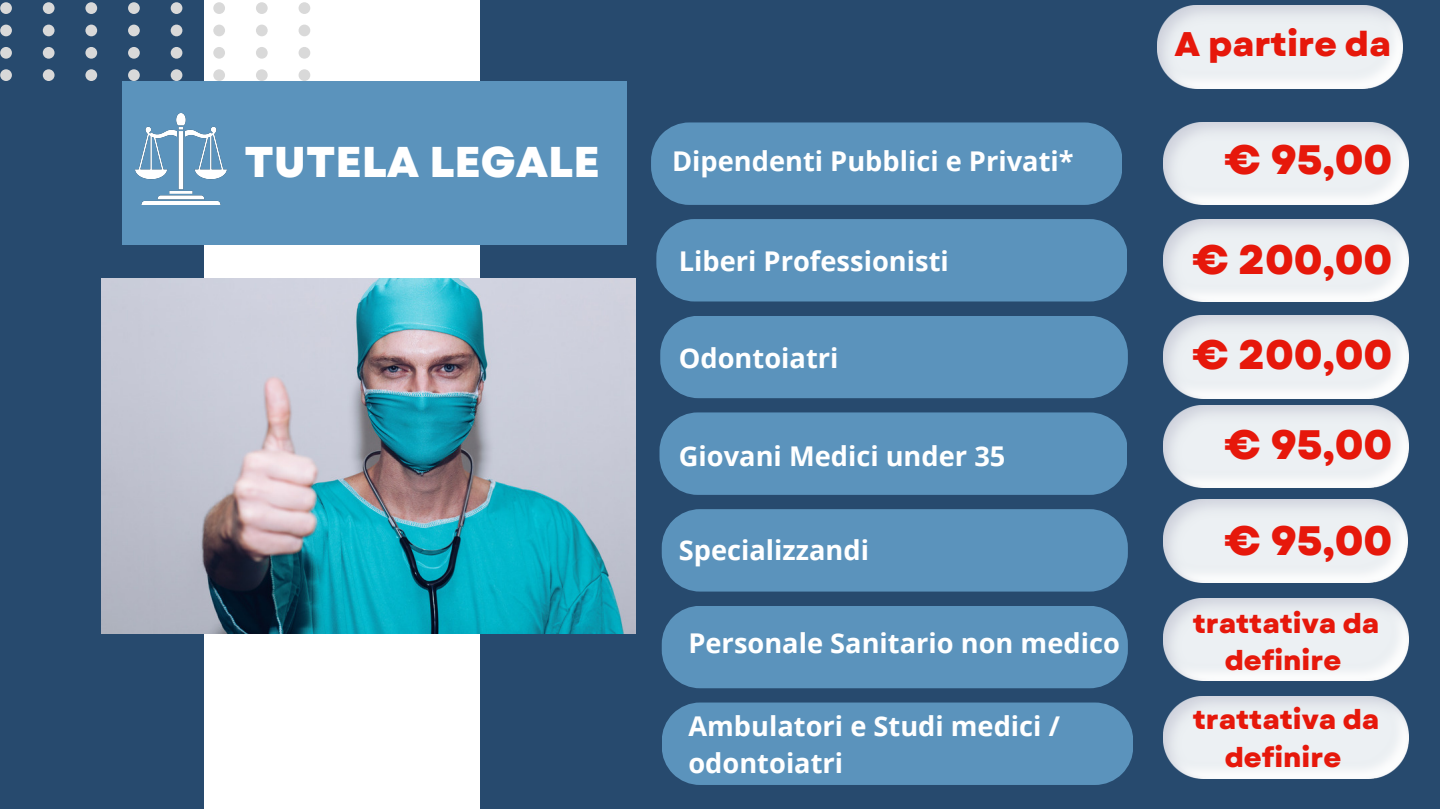
<style>
.page{position:relative;width:1440px;height:810px;background:#fff}
.page>*{position:absolute;margin:0;border:0;box-sizing:border-box;transform-origin:0 0}
.t1{font:800 43px "Garet";color:#fff}
.t2{font:800 41.1px/89.9px "Garet";color:#e6180b;text-align:right}
.t3{font:800 34.1px "Garet";color:#e6180b}
.t4{font:700 27.2px/37.5px "Open Sans";color:#fff}
.t5{font:800 27.2px/37.5px "Garet";color:#e6180b;text-align:center}
</style>
<div class="page">
<div style="left:0;top:0;width:204px;height:809px;background:#274a6e"></div>
<div style="left:480px;top:0;width:960px;height:809px;background:#274a6e"></div>
<div style="left:122px;top:82px;width:505px;height:163px;background:#5b93bc"></div>
<svg style="left:0;top:2px;width:310px;height:79px"></svg>
<div style="left:651px;top:122px;width:471px;height:83px;background:#5b93bc"></div>
<div style="left:656px;top:219px;width:471px;height:83px;background:#5b93bc"></div>
<div style="left:660px;top:316px;width:467px;height:82px;background:#5b93bc"></div>
<div style="left:659px;top:412px;width:468px;height:83px;background:#5b93bc"></div>
<div style="left:662px;top:509px;width:466px;height:83px;background:#5b93bc"></div>
<div style="left:662px;top:606px;width:466px;height:82px;background:#5b93bc"></div>
<div style="left:662px;top:703px;width:471px;height:82px;background:#5b93bc"></div>
<img style="left:1164px;top:122px;width:244px;height:83px">
<img style="left:1164px;top:219px;width:244px;height:83px">
<img style="left:1164px;top:316px;width:244px;height:82px">
<img style="left:1164px;top:405px;width:244px;height:83px">
<img style="left:1163px;top:500px;width:245px;height:82px">
<img style="left:1164px;top:598px;width:244px;height:83px">
<img style="left:1164px;top:696px;width:244px;height:83px">
<img style="left:1158px;top:6px;width:244px;height:82px">
<img style="left:135px;top:113px;width:92px;height:92px">
<img style="left:102px;top:278px;width:534px;height:356px">
<h1 class="t1" style="left:244px;top:131px;width:357px">TUTELA LEGALE</h1>
<p class="t4" style="left:672px;top:142px;width:403px">Dipendenti Pubblici e Privati*</p>
<p class="t4" style="left:679px;top:241px;width:271px">Liberi Professionisti</p>
<p class="t4" style="left:679px;top:339px;width:161px">Odontoiatri</p>
<p class="t4" style="left:679px;top:437px;width:328px">Giovani Medici under 35</p>
<p class="t4" style="left:679px;top:531px;width:192px">Specializzandi</p>
<p class="t4" style="left:688px;top:623px;width:433px">Personale Sanitario non medico</p>
<p class="t4" style="left:688px;top:706px;width:373px">Ambulatori e Studi medici / odontoiatri</p>
<p class="t3" style="left:1174px;top:20px;width:218px">A partire da</p>
<h2 class="t2" style="left:1224px;top:115px;width:170px">€ 95,00</h2>
<h2 class="t2" style="left:1192px;top:215px;width:202px">€ 200,00</h2>
<h2 class="t2" style="left:1192px;top:310px;width:202px">€ 200,00 € 95,00</h2>
<h2 class="t2" style="left:1224px;top:496px;width:170px">€ 95,00</h2>
<p class="t5" style="left:1193px;top:605px;width:188px">trattativa da definire</p>
<p class="t5" style="left:1193px;top:701px;width:188px">trattativa da definire</p>
</div>
